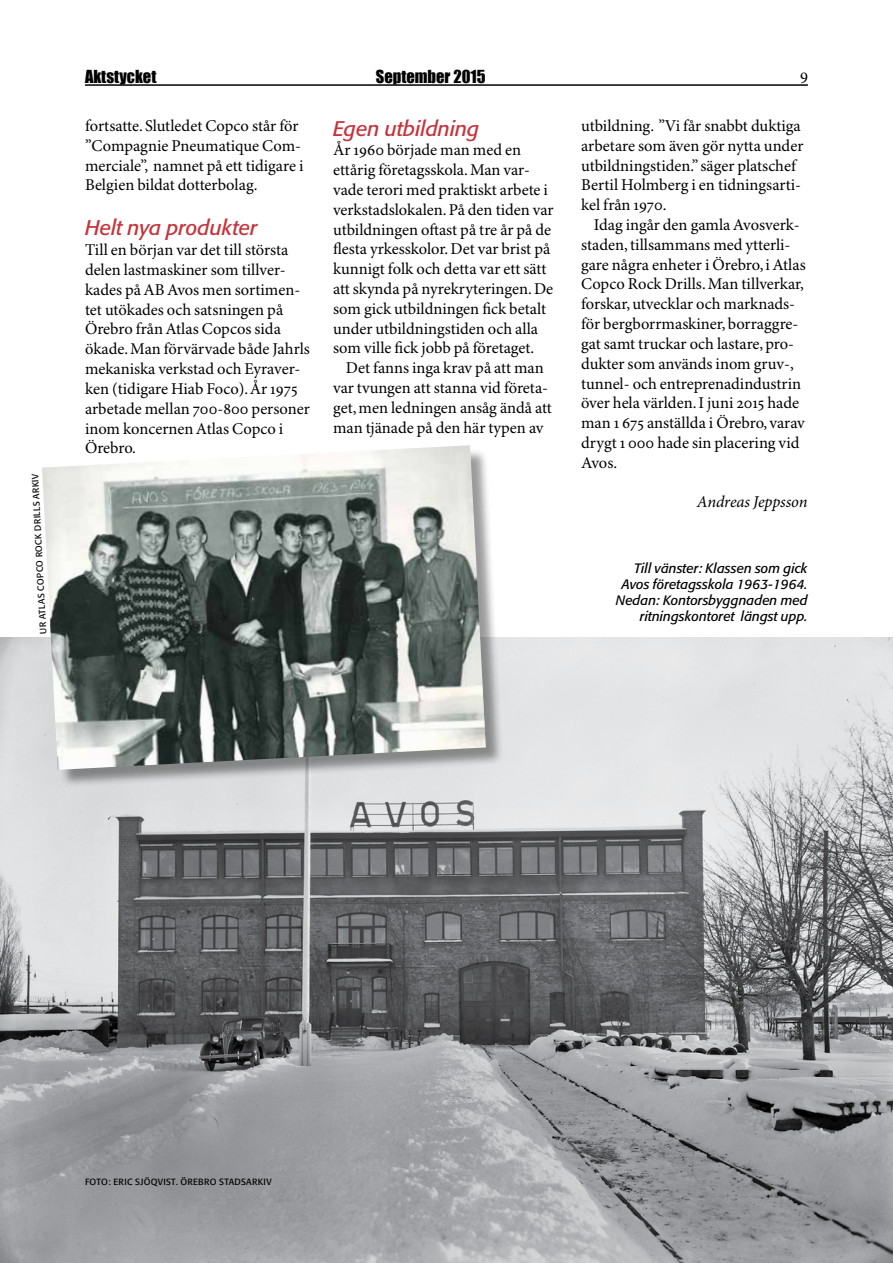
<style>
.page{position:relative;width:893px;height:1263px;background:#fff}
.page>*{position:absolute;margin:0;border:0;box-sizing:border-box;transform-origin:0 0}
.t1{font:italic 21px "Formata";letter-spacing:-.005em;color:#c5343c}
.t2{font:16.5px/19.8px "Minion Pro";color:#000}
.t3{font:16.5px "Impact";color:#000}
.t4{font:italic 16.5px "Minion Pro";letter-spacing:-.01em;color:#000}
.t5{font:italic 13.5px/16.2px "Formata";color:#000;text-align:right}
.t6{font:9px "Formata";letter-spacing:.03em;color:#000}
</style>
<div class="page">
<hr style="left:85px;top:84px;width:723px;height:2px;background:#000">
<img style="left:0;top:638px;width:893px;height:625px">
<div style="left:45px;top:448px;width:459px;height:340px;background:#000;opacity:.4"></div>
<img style="left:42px;top:445px;width:444px;height:325px">
<p class="t6" style="left:38px;top:634px;width:162px;rotate:-93deg">UR ATLAS COPCO ROCK DRILLS ARKIV</p>
<p class="t3" style="left:85px;top:64px;width:73px">Aktstycket</p>
<p class="t3" style="left:376px;top:64px;width:111px">September 2015</p>
<p class="t2" style="left:800px;top:69px;width:9px">9</p>
<p class="t2" style="left:85px;top:117px;width:220px">fortsatte. Slutledet Copco står för ”Compagnie Pneumatique Com&shy;merciale”, namnet på ett tidigare i<br>Belgien bildat dotterbolag.</p>
<p class="t1" style="left:85px;top:215px;width:174px">Helt nya produkter</p>
<p class="t2" style="left:85px;top:241px;width:226px">Till en början var det till största delen lastmaskiner som tillver&shy;kades på AB Avos men sortimen&shy;tet utökades och satsningen på<br>Örebro från Atlas Copcos sida ökade. Man förvärvade både Jahrls mekaniska verkstad och Eyraver&shy;ken (tidigare Hiab Foco). År 1975 arbetade mellan 700-800 personer inom koncernen Atlas Copco i<br>Örebro.</p>
<p class="t1" style="left:333px;top:116px;width:148px">Egen utbildning</p>
<p class="t2" style="left:333px;top:141px;width:222px">År 1960 började man med en ettårig företagsskola. Man var&shy;vade terori med praktiskt arbete i verkstadslokalen. På den tiden var utbildningen oftast på tre år på de flesta yrkesskolor. Det var brist på kunnigt folk och detta var ett sätt att skynda på nyrekryteringen. De som gick utbildningen fick betalt under utbildningstiden och alla som ville fick jobb på företaget.</p>
<p class="t2" style="left:333px;top:359px;width:220px;text-align:center">Det fanns inga krav på att man var tvungen att stanna vid företa&shy;get, men ledningen ansåg ändå att man tjänade på den här typen av</p>
<p class="t2" style="left:581px;top:117px;width:224px">utbildning. ”Vi får snabbt duktiga arbetare som även gör nytta under utbildningstiden.” säger platschef<br>Bertil Holmberg i en tidningsarti&shy;kel från 1970.</p>
<p class="t2" style="left:581px;top:216px;width:226px;text-indent:13px">Idag ingår den gamla Avosverk&shy;staden, tillsammans med ytterli&shy;gare några enheter i Örebro, i Atlas<br>Copco Rock Drills. Man tillverkar, forskar, utvecklar och marknads&shy;för bergborrmaskiner, borraggre&shy;gat samt truckar och lastare, pro&shy;dukter som används inom gruv-, tunnel- och entreprenadindustrin över hela världen. I juni 2015 hade man 1 675 anställda i Örebro, varav drygt 1 000 hade sin placering vid<br>Avos.</p>
<p class="t4" style="left:697px;top:492px;width:112px">Andreas Jeppsson</p>
<p class="t5" style="left:616px;top:560px;width:193px">Till vänster: Klassen som gick<br>Avos företagsskola 1963-1964.<br>Nedan: Kontorsbyggnaden med ritningskontoret längst upp.</p>
<p class="t6" style="left:85px;top:1176px;width:188px">FOTO: ERIC SJÖQVIST. ÖREBRO STADSARKIV</p>
</div>
